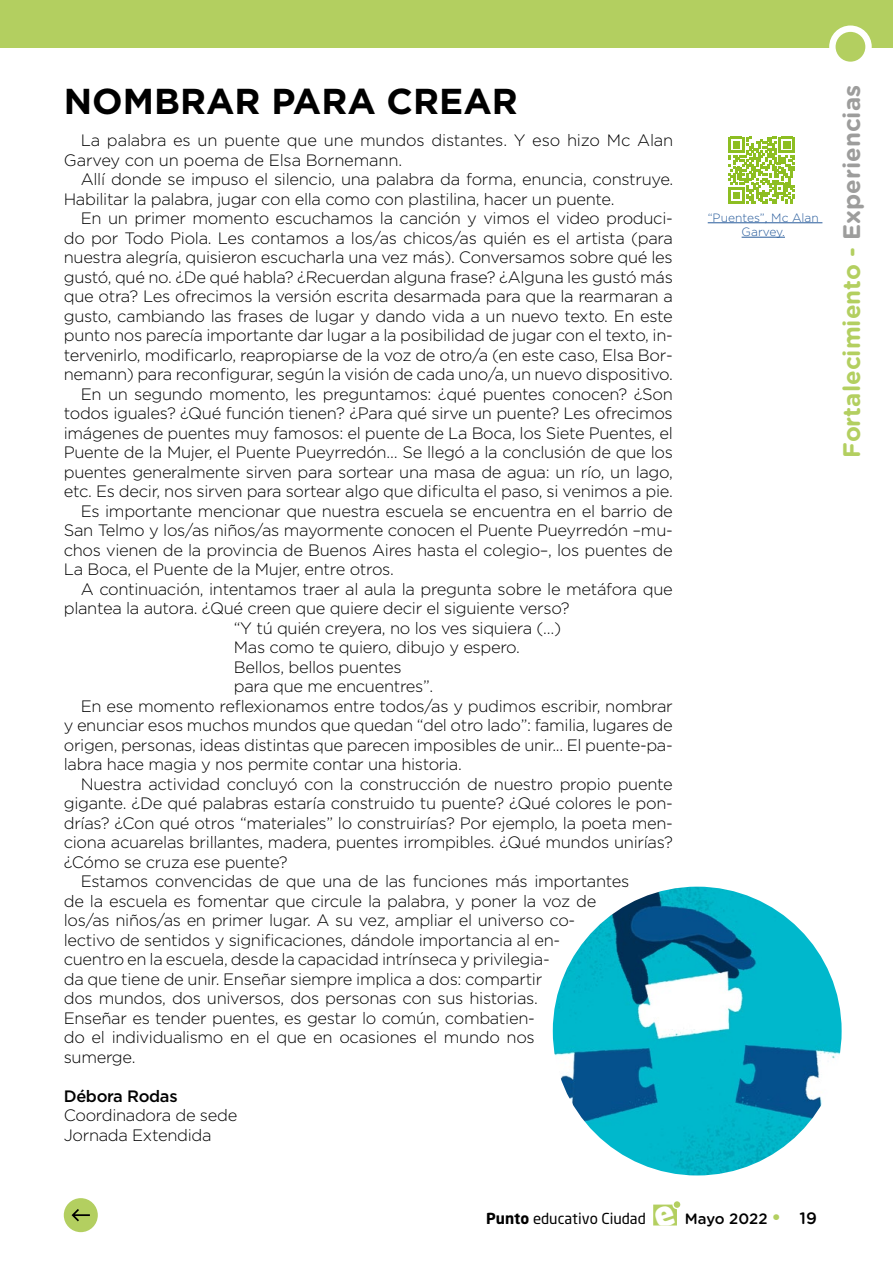
<style>
.page{position:relative;width:893px;height:1263px;background:#fff}
.page>*{position:absolute;margin:0;border:0;box-sizing:border-box;transform-origin:0 0}
.t1{font:700 36px "Gotham";color:#000}
.t2{font:700 24px "Gotham Rounded";color:#b3cf60}
.t3{font:300 16.5px/19.5px "Gotham";letter-spacing:-.02em;color:#000}
.t4{font:500 16.5px "Gotham";letter-spacing:-.02em;color:#000}
.t5{font:15px "Neo Sans";color:#000}
.t6{font:500 15px "Gotham Rounded";letter-spacing:-.005em;color:#000}
.t7{font:300 12px/14.4px "Gotham";color:#275b9b;text-align:center}
.s1{color:#9d9d9c}
.s2{font-weight:700}
.s3{font-family:"Gotham";font-weight:700;font-size:19.5px;color:#b3cf60}
.s4{font-size:16.5px}
</style>
<div class="page">
<div style="left:0;top:0;width:893px;height:48px;background:#b3cf60"></div>
<div style="left:829px;top:26px;width:43px;height:42px;background:#fff;border-radius:50%"></div>
<div style="left:836px;top:32px;width:29px;height:30px;background:#b3cf60;border-radius:50%"></div>
<div style="left:674px;top:1201px;width:6px;height:7px;background:#b3cf60;border-radius:50%"></div>
<div style="left:64px;top:1198px;width:34px;height:34px;background:#b3cf60;border-radius:50%"></div>
<svg style="left:72px;top:1209px;width:18px;height:12px"></svg>
<svg style="left:728px;top:137px;width:67px;height:66px"></svg>
<hr style="left:708px;top:222px;width:114px;height:1px;background:#275b9b">
<hr style="left:742px;top:237px;width:43px;height:1px;background:#275b9b">
<img style="left:553px;top:887px;width:289px;height:288px;border-radius:144px">
<svg style="left:653px;top:1204px;width:24px;height:22px"></svg>
<h1 class="t1" style="left:64px;top:77px;width:455px">NOMBRAR PARA CREAR</h1>
<h2 class="t2" style="left:834px;top:458px;width:374px;rotate:-90deg">Fortalecimiento - <span class="s1">Experiencias</span></h2>
<p class="t3" style="left:64px;top:130px;width:611px;text-indent:17px">La palabra es un puente que une mundos distantes. Y eso hizo Mc Alan<br>Garvey con un poema de Elsa Bornemann.</p>
<p class="t3" style="left:64px;top:169px;width:611px;text-indent:17px">Allí donde se impuso el silencio, una palabra da forma, enuncia, construye.<br>Habilitar la palabra, jugar con ella como con plastilina, hacer un puente.</p>
<p class="t3" style="left:81px;top:208px;width:593px">En un primer momento escuchamos la canción y vimos el video produci-</p>
<p class="t3" style="left:64px;top:228px;width:610px">do por Todo Piola. Les contamos a los/as chicos/as quién es el artista (para</p>
<p class="t3" style="left:64px;top:247px;width:610px">nuestra alegría, quisieron escucharla una vez más). Conversamos sobre qué les</p>
<p class="t3" style="left:64px;top:267px;width:611px">gustó, qué no. ¿De qué habla? ¿Recuerdan alguna frase? ¿Alguna les gustó más</p>
<p class="t3" style="left:64px;top:286px;width:611px">que otra? Les ofrecimos la versión escrita desarmada para que la rearmaran a</p>
<p class="t3" style="left:64px;top:306px;width:610px">gusto, cambiando las frases de lugar y dando vida a un nuevo texto. En este</p>
<p class="t3" style="left:64px;top:325px;width:611px">punto nos parecía importante dar lugar a la posibilidad de jugar con el texto, in-</p>
<p class="t3" style="left:64px;top:345px;width:611px">tervenirlo, modificarlo, reapropiarse de la voz de otro/a (en este caso, Elsa Bor-</p>
<p class="t3" style="left:64px;top:364px;width:611px">nemann) para reconfigurar, según la visión de cada uno/a, un nuevo dispositivo.</p>
<p class="t3" style="left:81px;top:384px;width:594px">En un segundo momento, les preguntamos: ¿qué puentes conocen? ¿Son</p>
<p class="t3" style="left:64px;top:403px;width:611px">todos iguales? ¿Qué función tienen? ¿Para qué sirve un puente? Les ofrecimos</p>
<p class="t3" style="left:64px;top:423px;width:611px">imágenes de puentes muy famosos: el puente de La Boca, los Siete Puentes, el</p>
<p class="t3" style="left:64px;top:442px;width:611px">Puente de la Mujer, el Puente Pueyrredón… Se llegó a la conclusión de que los</p>
<p class="t3" style="left:64px;top:462px;width:611px">puentes generalmente sirven para sortear una masa de agua: un río, un lago,</p>
<p class="t3" style="left:64px;top:481px;width:610px">etc. Es decir, nos sirven para sortear algo que dificulta el paso, si venimos a pie.</p>
<p class="t3" style="left:81px;top:501px;width:594px">Es importante mencionar que nuestra escuela se encuentra en el barrio de</p>
<p class="t3" style="left:64px;top:520px;width:611px">San Telmo y los/as niños/as mayormente conocen el Puente Pueyrredón –mu-</p>
<p class="t3" style="left:64px;top:540px;width:610px">chos vienen de la provincia de Buenos Aires hasta el colegio–, los puentes de</p>
<p class="t3" style="left:64px;top:559px;width:332px">La Boca, el Puente de la Mujer, entre otros.</p>
<p class="t3" style="left:81px;top:579px;width:593px">A continuación, intentamos traer al aula la pregunta sobre le metáfora que</p>
<p class="t3" style="left:64px;top:598px;width:507px">plantea la autora. ¿Qué creen que quiere decir el siguiente verso?</p>
<p class="t3" style="left:234px;top:618px;width:329px">“Y tú quién creyera, no los ves siquiera (…)</p>
<p class="t3" style="left:234px;top:637px;width:288px">Mas como te quiero, dibujo y espero.</p>
<p class="t3" style="left:234px;top:657px;width:169px">Bellos, bellos puentes</p>
<p class="t3" style="left:234px;top:676px;width:201px">para que me encuentres”.</p>
<p class="t3" style="left:81px;top:696px;width:594px">En ese momento reflexionamos entre todos/as y pudimos escribir, nombrar</p>
<p class="t3" style="left:64px;top:715px;width:610px">y enunciar esos muchos mundos que quedan “del otro lado”: familia, lugares de</p>
<p class="t3" style="left:64px;top:735px;width:611px">origen, personas, ideas distintas que parecen imposibles de unir... El puente-pa-</p>
<p class="t3" style="left:64px;top:754px;width:400px">labra hace magia y nos permite contar una historia.</p>
<p class="t3" style="left:81px;top:774px;width:593px">Nuestra actividad concluyó con la construcción de nuestro propio puente</p>
<p class="t3" style="left:64px;top:793px;width:611px">gigante. ¿De qué palabras estaría construido tu puente? ¿Qué colores le pon-</p>
<p class="t3" style="left:64px;top:813px;width:611px">drías? ¿Con qué otros “materiales” lo construirías? Por ejemplo, la poeta men-</p>
<p class="t3" style="left:64px;top:832px;width:610px">ciona acuarelas brillantes, madera, puentes irrompibles. ¿Qué mundos unirías?</p>
<p class="t3" style="left:64px;top:852px;width:225px">¿Cómo se cruza ese puente?</p>
<p class="t3" style="left:81px;top:871px;width:550px">Estamos convencidas de que una de las funciones más importantes</p>
<p class="t3" style="left:64px;top:891px;width:534px">de la escuela es fomentar que circule la palabra, y poner la voz de</p>
<p class="t3" style="left:64px;top:910px;width:513px">los/as niños/as en primer lugar. A su vez, ampliar el universo co-</p>
<p class="t3" style="left:64px;top:930px;width:498px">lectivo de sentidos y significaciones, dándole importancia al en-</p>
<p class="t3" style="left:64px;top:949px;width:488px">cuentro en la escuela, desde la capacidad intrínseca y privilegia-</p>
<p class="t3" style="left:64px;top:969px;width:480px">da que tiene de unir. Enseñar siempre implica a dos: compartir</p>
<p class="t3" style="left:64px;top:988px;width:475px">dos mundos, dos universos, dos personas con sus historias.</p>
<p class="t3" style="left:64px;top:1008px;width:473px">Enseñar es tender puentes, es gestar lo común, combatien-</p>
<p class="t3" style="left:64px;top:1027px;width:473px">do el individualismo en el que en ocasiones el mundo nos</p>
<p class="t3" style="left:64px;top:1047px;width:73px">sumerge.</p>
<p class="t4" style="left:64px;top:1085px;width:115px">Débora Rodas</p>
<p class="t3" style="left:64px;top:1105px;width:175px">Coordinadora de sede<br>Jornada Extendida</p>
<p class="t7" style="left:708px;top:210px;width:113px">“Puentes”, Mc Alan<br>Garvey.</p>
<p class="t5" style="left:486px;top:1212px;width:161px"><span class="s2">Punto</span> educativo Ciudad</p>
<p class="t6" style="left:685px;top:1208px;width:134px">Mayo 2022 <span class="s3">•</span> <span class="s4">19</span></p>
</div>
